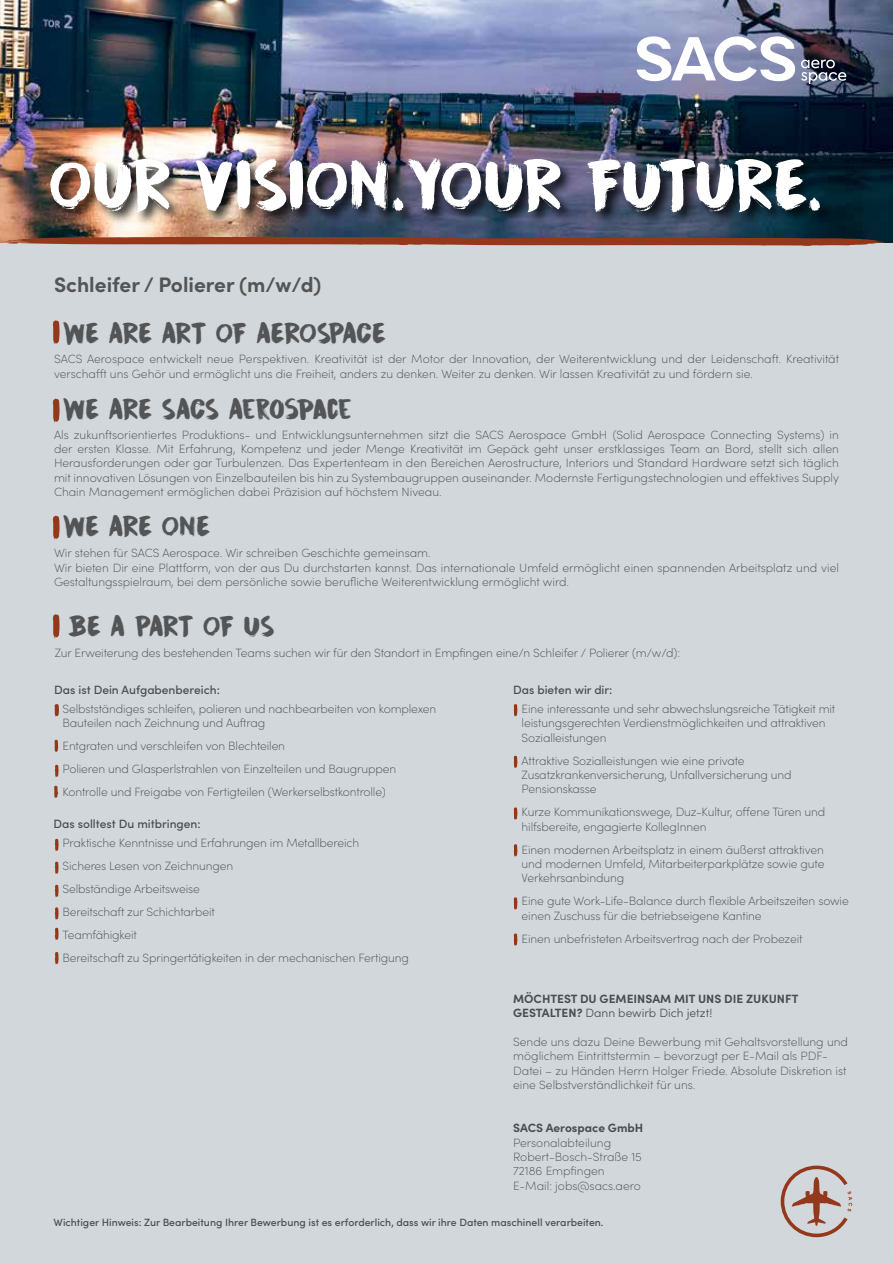
<style>
.page{position:relative;width:893px;height:1263px;background:#d2d7db}
.page>*{position:absolute;margin:0;border:0;box-sizing:border-box;transform-origin:0 0}
.t1{font:63px "DK Cinnabar Brush";letter-spacing:-.02em;color:#fff}
.t2{font:25.5px "DK Cinnabar Brush";letter-spacing:-.05em;color:#525456}
.t3{font:700 21px "Sofia Pro";color:#525456}
.t4{font:200 12px/14.4px "Sofia Pro";letter-spacing:-.01em;color:#484d52}
.t5{font:700 12px/14.4px "Sofia Pro";color:#484d52}
.t6{font:500 12px "Sofia Pro";color:#484d52}
.t7{font:500 10.5px "Sofia Pro";color:#484d52}
.s1{font-weight:300}
</style>
<div class="page">
<img style="left:0;top:0;width:893px;height:242px">
<svg style="left:781px;top:1165px;width:71px;height:72px"></svg>
<svg style="left:636px;top:36px;width:210px;height:48px;background:#a3a5b9"></svg>
<svg style="left:0;top:237px;width:884px;height:9px;background:#94513c"></svg>
<svg style="left:53px;top:320px;width:7px;height:25px"></svg>
<svg style="left:53px;top:399px;width:7px;height:24px"></svg>
<svg style="left:53px;top:516px;width:7px;height:24px"></svg>
<svg style="left:53px;top:614px;width:7px;height:25px"></svg>
<svg style="left:54px;top:786px;width:4px;height:12px"></svg>
<svg style="left:55px;top:765px;width:3px;height:12px"></svg>
<svg style="left:55px;top:839px;width:3px;height:12px"></svg>
<svg style="left:55px;top:861px;width:3px;height:13px"></svg>
<svg style="left:55px;top:885px;width:3px;height:12px"></svg>
<svg style="left:55px;top:907px;width:3px;height:13px"></svg>
<svg style="left:55px;top:928px;width:3px;height:12px"></svg>
<svg style="left:55px;top:952px;width:3px;height:13px"></svg>
<svg style="left:514px;top:704px;width:3px;height:13px"></svg>
<svg style="left:514px;top:756px;width:3px;height:12px"></svg>
<svg style="left:514px;top:807px;width:3px;height:13px"></svg>
<svg style="left:514px;top:844px;width:3px;height:13px"></svg>
<svg style="left:514px;top:897px;width:3px;height:13px"></svg>
<svg style="left:514px;top:933px;width:3px;height:13px"></svg>
<svg style="left:54px;top:740px;width:4px;height:12px"></svg>
<svg style="left:54px;top:704px;width:5px;height:13px"></svg>
<div style="left:49px;top:155px;width:785px;height:71px;background:#000;opacity:.75"></div>
<h1 class="t1" style="left:48px;top:141px;width:775px">OUR VISION.YOUR FUTURE.</h1>
<h3 class="t3" style="left:54px;top:268px;width:269px">Schleifer / Polierer (m/w/d)</h3>
<h2 class="t2" style="left:63px;top:316px;width:325px">WE ARE ART OF AEROSPACE</h2>
<p class="t4" style="left:54px;top:351px;width:787px">SACS Aerospace entwickelt neue Perspektiven. Kreativität ist der Motor der Innovation, der Weiterentwicklung und der Leidenschaft. Kreativität verschafft uns Gehör und ermöglicht uns die Freiheit, anders zu denken. Weiter zu denken. Wir lassen Kreativität zu und fördern sie.</p>
<h2 class="t2" style="left:63px;top:391px;width:291px">WE ARE SACS AEROSPACE</h2>
<p class="t4" style="left:54px;top:426px;width:786px;text-align:justify">Als zukunftsorientiertes Produktions- und Entwicklungsunternehmen sitzt die SACS Aerospace GmbH (Solid Aerospace Connecting Systems) in der ersten Klasse. Mit Erfahrung, Kompetenz und jeder Menge Kreativität im Gepäck geht unser erstklassiges Team an Bord, stellt sich allen Herausforderungen oder gar Turbulenzen. Das Expertenteam in den Bereichen Aerostructure, Interiors und Standard Hardware setzt sich täglich mit innovativen Lösungen von Einzelbauteilen bis hin zu Systembaugruppen auseinander. Modernste Fertigungstechnologien und effektives Supply Chain Management ermöglichen dabei Präzision auf höchstem Niveau.</p>
<h2 class="t2" style="left:63px;top:508px;width:150px">WE ARE ONE</h2>
<p class="t4" style="left:54px;top:545px;width:786px">Wir stehen für SACS Aerospace. Wir schreiben Geschichte gemeinsam.<br>Wir bieten Dir eine Plattform, von der aus Du durchstarten kannst. Das internationale Umfeld ermöglicht einen spannenden Arbeitsplatz und viel<br>Gestaltungsspielraum, bei dem persönliche sowie berufliche Weiterentwicklung ermöglicht wird.</p>
<h2 class="t2" style="left:67px;top:608px;width:209px">BE A PART OF US</h2>
<p class="t4" style="left:55px;top:645px;width:627px">Zur Erweiterung des bestehenden Teams suchen wir für den Standort in Empfingen eine/n Schleifer / Polierer (m/w/d):</p>
<p class="t6" style="left:54px;top:681px;width:167px">Das ist Dein Aufgabenbereich:</p>
<p class="t6" style="left:513px;top:681px;width:101px">Das bieten wir dir:</p>
<p class="t4" style="left:63px;top:701px;width:375px;text-indent:-9px">• Selbstständiges schleifen, polieren und nachbearbeiten von komplexen<br>Bauteilen nach Zeichnung und Auftrag</p>
<p class="t4" style="left:54px;top:738px;width:233px">• Entgraten und verschleifen von Blechteilen</p>
<p class="t4" style="left:54px;top:761px;width:344px">• Polieren und Glasperlstrahlen von Einzelteilen und Baugruppen</p>
<p class="t4" style="left:54px;top:784px;width:333px">• Kontrolle und Freigabe von Fertigteilen (Werkerselbstkontrolle)</p>
<p class="t6" style="left:54px;top:815px;width:149px">Das solltest Du mitbringen:</p>
<p class="t4" style="left:54px;top:835px;width:307px">• Praktische Kenntnisse und Erfahrungen im Metallbereich</p>
<p class="t4" style="left:54px;top:858px;width:181px">• Sicheres Lesen von Zeichnungen</p>
<p class="t4" style="left:54px;top:881px;width:148px">• Selbständige Arbeitsweise</p>
<p class="t4" style="left:54px;top:904px;width:162px">• Bereitschaft zur Schichtarbeit</p>
<p class="t4" style="left:54px;top:927px;width:84px">• Teamfähigkeit</p>
<p class="t4" style="left:54px;top:950px;width:356px">• Bereitschaft zu Springertätigkeiten in der mechanischen Fertigung</p>
<p class="t4" style="left:522px;top:701px;width:315px;text-indent:-9px">• Eine interessante und sehr abwechslungsreiche Tätigkeit mit leistungsgerechten Verdienstmöglichkeiten und attraktiven<br>Sozialleistungen</p>
<p class="t4" style="left:522px;top:752px;width:272px;text-indent:-9px">• Attraktive Sozialleistungen wie eine private<br>Zusatzkrankenversicherung, Unfallversicherung und<br>Pensionskasse</p>
<p class="t4" style="left:522px;top:804px;width:305px;text-indent:-9px">• Kurze Kommunikationswege, Duz-Kultur, offene Türen und hilfsbereite, engagierte KollegInnen</p>
<p class="t4" style="left:522px;top:841px;width:304px;text-align:justify;text-indent:-9px">• Einen modernen Arbeitsplatz in einem äußerst attraktiven und modernen Umfeld, Mitarbeiterparkplätze sowie gute Verkehrsanbindung</p>
<p class="t4" style="left:522px;top:893px;width:329px;text-indent:-9px">• Eine gute Work-Life-Balance durch flexible Arbeitszeiten sowie einen Zuschuss für die betriebseigene Kantine</p>
<p class="t4" style="left:513px;top:930px;width:291px">• Einen unbefristeten Arbeitsvertrag nach der Probezeit</p>
<p class="t5" style="left:513px;top:990px;width:287px">MÖCHTEST DU GEMEINSAM MIT UNS DIE ZUKUNFT<br>GESTALTEN? <span class="s1">Dann bewirb Dich jetzt!</span></p>
<p class="t4" style="left:513px;top:1034px;width:336px">Sende uns dazu Deine Bewerbung mit Gehaltsvorstellung und möglichem Eintrittstermin – bevorzugt per E-Mail als PDF-Datei – zu Händen Herrn Holger Friede. Absolute Diskretion ist eine Selbstverständlichkeit für uns.</p>
<p class="t5" style="left:513px;top:1120px;width:132px">SACS Aerospace GmbH</p>
<p class="t4" style="left:513px;top:1134px;width:130px">Personalabteilung<br>Robert-Bosch-Straße 15<br>72186 Empfingen<br>E-Mail: jobs@sacs.aero</p>
<p class="t7" style="left:54px;top:1214px;width:551px">Wichtiger Hinweis: Zur Bearbeitung Ihrer Bewerbung ist es erforderlich, dass wir ihre Daten maschinell verarbeiten.</p>
</div>
